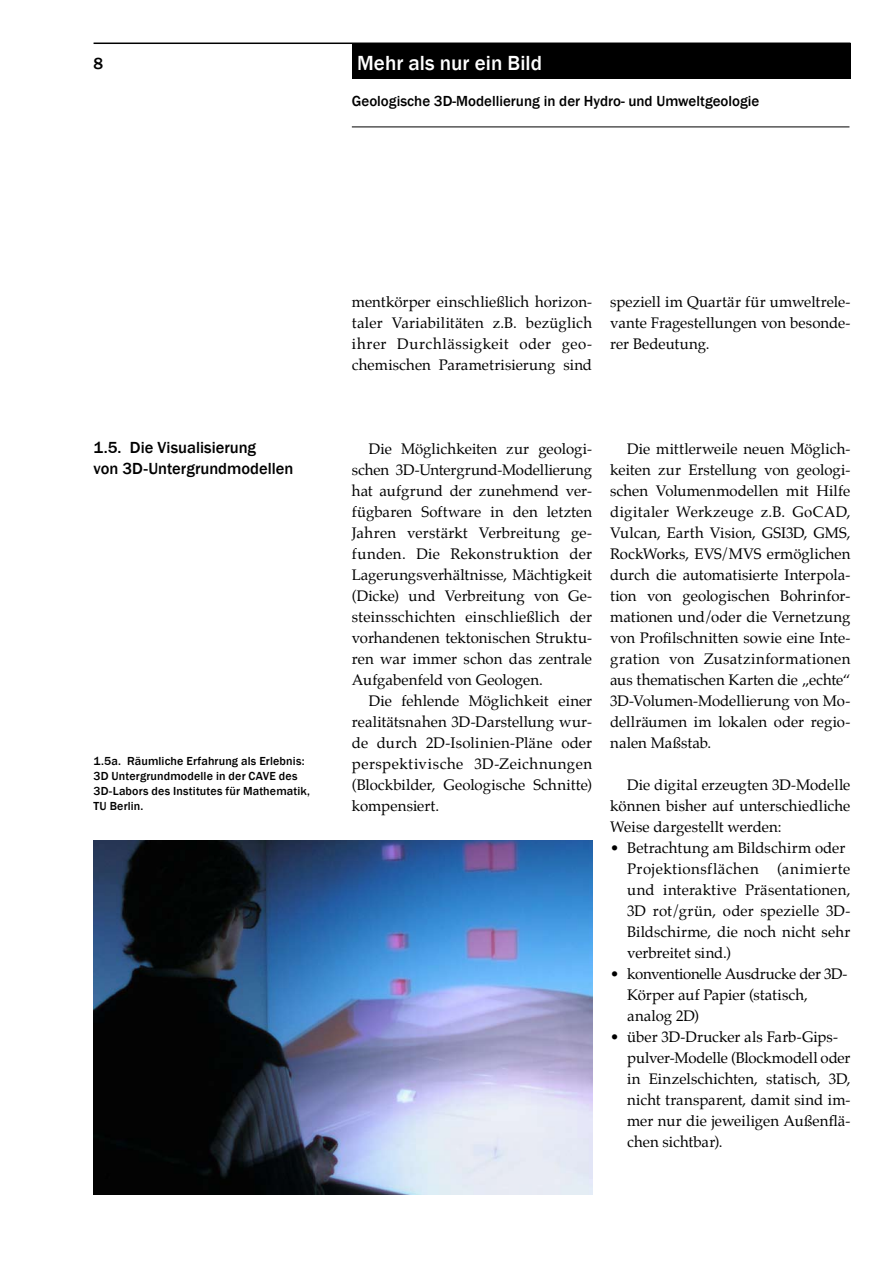
<style>
.page{position:relative;width:893px;height:1263px;background:#fff}
.page>*{position:absolute;margin:0;border:0;box-sizing:border-box;transform-origin:0 0}
.t1{font:500 21px "Franklin Gothic";color:#fff}
.t2{font:500 16.5px/21px "Franklin Gothic";color:#000}
.t3{font:15px/21px "Palatino";letter-spacing:.005em;color:#000;text-align:justify}
.t4{font:500 15px "Franklin Gothic";color:#000}
.t5{font:500 12px/15px "Franklin Gothic";letter-spacing:.01em;color:#000}
</style>
<div class="page">
<hr style="left:94px;top:43px;width:756px;height:1px;background:#000">
<hr style="left:352px;top:127px;width:497px;height:1px;background:#000">
<div style="left:352px;top:43px;width:498px;height:36px;background:#000"></div>
<img style="left:94px;top:841px;width:498px;height:354px">
<p class="t2" style="left:94px;top:53px;width:11px">8</p>
<h1 class="t1" style="left:357px;top:50px;width:186px">Mehr als nur ein Bild</h1>
<p class="t4" style="left:352px;top:91px;width:409px">Geologische 3D-Modellierung in der Hydro- und Umweltgeologie</p>
<p class="t2" style="left:94px;top:437px;width:201px">1.5. Die Visualisierung<br>von 3D-Untergrundmodellen</p>
<p class="t5" style="left:94px;top:754px;width:218px">1.5a. Räumliche Erfahrung als Erlebnis:<br>3D Untergrundmodelle in der CAVE des<br>3D-Labors des Institutes für Mathematik,<br>TU Berlin.</p>
<p class="t3" style="left:352px;top:291px;width:242px">mentkörper einschließlich horizon&shy;taler Variabilitäten z.B. bezüglich ihrer Durchlässigkeit oder geo&shy;chemischen Parametrisierung sind</p>
<p class="t3" style="left:610px;top:291px;width:242px">speziell im Quartär für umweltrele&shy;vante Fragestellungen von besonde&shy;rer Bedeutung.</p>
<p class="t3" style="left:352px;top:438px;width:242px;text-indent:17px">Die Möglichkeiten zur geologi&shy;schen 3D-Untergrund-Modellierung hat aufgrund der zunehmend ver&shy;fügbaren Software in den letzten Jahren verstärkt Verbreitung ge&shy;funden. Die Rekonstruktion der Lagerungsverhältnisse, Mächtigkeit (Dicke) und Verbreitung von Ge&shy;steinsschichten einschließlich der vorhandenen tektonischen Struktu&shy;ren war immer schon das zentrale Aufgabenfeld von Geologen.</p>
<p class="t3" style="left:352px;top:690px;width:242px;text-indent:17px">Die fehlende Möglichkeit einer realitätsnahen 3D-Darstellung wur&shy;de durch 2D-Isolinien-Pläne oder perspektivische 3D-Zeichnungen (Blockbilder, Geologische Schnitte) kompensiert.</p>
<p class="t3" style="left:610px;top:438px;width:242px;text-indent:17px">Die mittlerweile neuen Möglich&shy;keiten zur Erstellung von geologi&shy;schen Volumenmodellen mit Hilfe digitaler Werkzeuge z.B. GoCAD, Vulcan, Earth Vision, GSI3D, GMS, RockWorks, EVS/MVS ermöglichen durch die automatisierte Interpola&shy;tion von geologischen Bohrinfor&shy;mationen und/oder die Vernetzung von Profilschnitten sowie eine Inte&shy;gration von Zusatzinformationen aus thematischen Karten die „echte“ 3D-Volumen-Modellierung von Mo&shy;dellräumen im lokalen oder regio&shy;nalen Maßstab.</p>
<p class="t3" style="left:610px;top:774px;width:242px;text-indent:17px">Die digital erzeugten 3D-Modelle können bisher auf unterschiedliche Weise dargestellt werden:</p>
<p class="t3" style="left:627px;top:837px;width:225px;text-align:left;text-indent:-17px">• Betrachtung am Bildschirm oder<br>Projektionsflächen (animierte und interaktive Präsentationen,<br>3D rot/grün, oder spezielle 3D-<br>Bildschirme, die noch nicht sehr verbreitet sind.)</p>
<p class="t3" style="left:627px;top:963px;width:222px;text-align:left;text-indent:-17px">• konventionelle Ausdrucke der 3D-<br>Körper auf Papier (statisch, analog 2D)</p>
<p class="t3" style="left:627px;top:1026px;width:225px;text-align:left;text-indent:-17px">• über 3D-Drucker als Farb-Gips&shy;pulver-Modelle (Blockmodell oder in Einzelschichten, statisch, 3D, nicht transparent, damit sind im&shy;mer nur die jeweiligen Außenflä&shy;chen sichtbar).</p>
</div>
